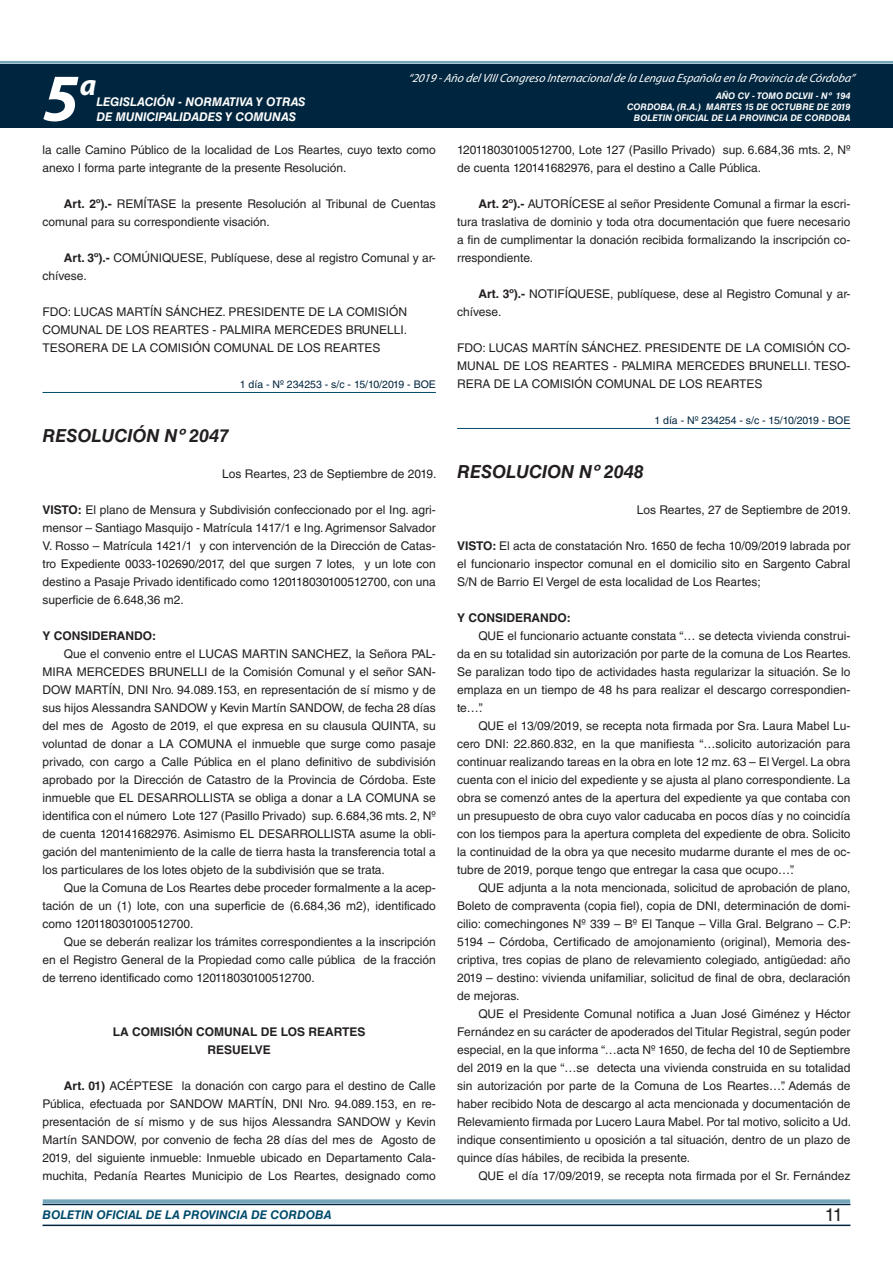
<style>
.page{position:relative;width:893px;height:1263px;background:#fff}
.page>*{position:absolute;margin:0;border:0;box-sizing:border-box;transform-origin:0 0}
.t1{font:italic 700 67.5px "Myriad Pro";color:#fff}
.t2{font:italic 700 30px "Myriad Pro";color:#fff}
.t3{font:italic 700 18px "Helvetica LT Std";color:#231f20}
.t4{font:18px "Helvetica LT Std";color:#231f20}
.t5{font:12px/18px "Helvetica LT Std";color:#231f20;text-align:justify}
.t6{font:italic 12px "Myriad Pro";color:#fff}
.t7{font:700 12px/18px "Helvetica LT Std";color:#231f20;text-align:center}
.t8{font:italic 700 12px "Helvetica LT Std";color:#fff}
.t9{font:italic 700 12px "Helvetica LT Std";color:#004b6c}
.t10{font:10.5px "Helvetica LT Std";color:#00263f}
.t11{font:italic 700 9px/10.8px "Helvetica LT Std";color:#fff;text-align:right}
.s1{font-weight:700}
</style>
<div class="page">
<div style="left:0;top:61px;width:893px;height:6px;background:#fff;opacity:.75"></div>
<div style="left:0;top:64px;width:893px;height:64px;background:#00263f"></div>
<hr style="left:43px;top:1224px;width:807px;height:2px;background:#00263f">
<div style="left:42px;top:1198px;width:809px;height:8px;background:#fff;opacity:.75"></div>
<hr style="left:43px;top:392px;width:393px;height:1px;background:#004b6c">
<hr style="left:457px;top:428px;width:393px;height:1px;background:#004b6c">
<h1 class="t1" style="left:43px;top:54px;width:38px">5</h1>
<h2 class="t2" style="left:80px;top:66px;width:18px">a</h2>
<p class="t8" style="left:96px;top:95px;width:211px">LEGISLACIÓN - NORMATIVA Y OTRAS</p>
<p class="t8" style="left:96px;top:109px;width:201px">DE MUNICIPALIDADES Y COMUNAS</p>
<p class="t6" style="left:408px;top:71px;width:448px">“2019 -Año delVIIICongreso Internacionalde la Lengua Esp añola en la Provincia de Córdoba”</p>
<p class="t11" style="left:627px;top:91px;width:225px">AÑO CV - TOMO DCLVII - Nº 194<br>CORDOBA, (R.A.) MARTES 15 DE OCTUBRE DE 2019<br>BOLETIN OFICIAL DE LA PROVINCIA DE CORDOBA</p>
<p class="t5" style="left:43px;top:141px;width:395px">la calle Camino Público de la localidad de Los Reartes, cuyo texto como anexo I forma parte integrante de la presente Resolución.</p>
<p class="t5" style="left:43px;top:195px;width:395px;text-indent:21px"><span class="s1">Art. 2º).-</span> REMÍTASE la presente Resolución al Tribunal de Cuentas comunal para su correspondiente visación.</p>
<p class="t5" style="left:43px;top:249px;width:395px;text-indent:21px"><span class="s1">Art. 3º).-</span> COMÚNIQUESE, Publíquese, dese al registro Comunal y ar&shy;chívese.</p>
<p class="t5" style="left:43px;top:303px;width:366px">FDO: LUCAS MARTÍN SÁNCHEZ. PRESIDENTE DE LA COMISIÓN COMUNAL DE LOS REARTES - PALMIRA MERCEDES BRUNELLI.<br>TESORERA DE LA COMISIÓN COMUNAL DE LOS REARTES</p>
<p class="t10" style="left:240px;top:378px;width:197px">1 día - Nº 234253 - s/c - 15/10/2019 - BOE</p>
<h3 class="t3" style="left:43px;top:424px;width:188px">RESOLUCIÓN Nº 2047</h3>
<p class="t5" style="left:222px;top:465px;width:216px">Los Reartes, 23 de Septiembre de 2019.</p>
<p class="t5" style="left:43px;top:501px;width:395px"><span class="s1">VISTO:</span> El plano de Mensura y Subdivisión confeccionado por el Ing. agri&shy;mensor – Santiago Masquijo - Matrícula 1417/1 e Ing. Agrimensor Salvador V. Rosso – Matrícula 1421/1 y con intervención de la Dirección de Catas&shy;tro Expediente 0033-102690/2017, del que surgen 7 lotes, y un lote con destino a Pasaje Privado identificado como 120118030100512700, con una superficie de 6.648,36 m2.</p>
<p class="t7" style="left:43px;top:626px;width:115px">Y CONSIDERANDO:</p>
<p class="t5" style="left:43px;top:645px;width:395px;text-indent:21px">Que el convenio entre el LUCAS MARTIN SANCHEZ, la Señora PAL-MIRA MERCEDES BRUNELLI de la Comisión Comunal y el señor SAN-DOW MARTÍN, DNI Nro. 94.089.153, en representación de sí mismo y de sus hijos Alessandra SANDOW y Kevin Martín SANDOW, de fecha 28 días del mes de Agosto de 2019, el que expresa en su clausula QUINTA, su voluntad de donar a LA COMUNA el inmueble que surge como pasaje privado, con cargo a Calle Pública en el plano definitivo de subdivisión aprobado por la Dirección de Catastro de la Provincia de Córdoba. Este inmueble que EL DESARROLLISTA se obliga a donar a LA COMUNA se identifica con el número Lote 127 (Pasillo Privado) sup. 6.684,36 mts. 2, Nº de cuenta 120141682976. Asimismo EL DESARROLLISTA asume la obli&shy;gación del mantenimiento de la calle de tierra hasta la transferencia total a los particulares de los lotes objeto de la subdivisión que se trata.</p>
<p class="t5" style="left:43px;top:879px;width:395px;text-indent:21px">Que la Comuna de Los Reartes debe proceder formalmente a la acep&shy;tación de un (1) lote, con una superficie de (6.684,36 m2), identificado como 120118030100512700.</p>
<p class="t5" style="left:43px;top:933px;width:395px;text-indent:21px">Que se deberán realizar los trámites correspondientes a la inscripción en el Registro General de la Propiedad como calle pública de la fracción de terreno identificado como 120118030100512700.</p>
<p class="t7" style="left:113px;top:1022px;width:254px">LA COMISIÓN COMUNAL DE LOS REARTES<br>RESUELVE</p>
<p class="t5" style="left:43px;top:1077px;width:395px;text-indent:21px"><span class="s1">Art. 01)</span> ACÉPTESE la donación con cargo para el destino de Calle Pública, efectuada por SANDOW MARTÍN, DNI Nro. 94.089.153, en re&shy;presentación de sí mismo y de sus hijos Alessandra SANDOW y Kevin Martín SANDOW, por convenio de fecha 28 días del mes de Agosto de 2019, del siguiente inmueble: Inmueble ubicado en Departamento Cala&shy;muchita, Pedanía Reartes Municipio de Los Reartes, designado como</p>
<p class="t5" style="left:457px;top:141px;width:395px">120118030100512700, Lote 127 (Pasillo Privado) sup. 6.684,36 mts. 2, Nº de cuenta 120141682976, para el destino a Calle Pública.</p>
<p class="t5" style="left:457px;top:195px;width:395px;text-indent:21px"><span class="s1">Art. 2º).-</span> AUTORÍCESE al señor Presidente Comunal a firmar la escri&shy;tura traslativa de dominio y toda otra documentación que fuere necesario a fin de cumplimentar la donación recibida formalizando la inscripción co&shy;rrespondiente.</p>
<p class="t5" style="left:457px;top:285px;width:395px;text-indent:21px"><span class="s1">Art. 3º).-</span> NOTIFÍQUESE, publíquese, dese al Registro Comunal y ar&shy;chívese.</p>
<p class="t5" style="left:457px;top:339px;width:395px">FDO: LUCAS MARTÍN SÁNCHEZ. PRESIDENTE DE LA COMISIÓN CO-MUNAL DE LOS REARTES - PALMIRA MERCEDES BRUNELLI. TESO-RERA DE LA COMISIÓN COMUNAL DE LOS REARTES</p>
<p class="t10" style="left:654px;top:414px;width:197px">1 día - Nº 234254 - s/c - 15/10/2019 - BOE</p>
<h3 class="t3" style="left:457px;top:460px;width:188px">RESOLUCION Nº 2048</h3>
<p class="t5" style="left:637px;top:501px;width:216px">Los Reartes, 27 de Septiembre de 2019.</p>
<p class="t5" style="left:457px;top:537px;width:395px"><span class="s1">VISTO:</span> El acta de constatación Nro. 1650 de fecha 10/09/2019 labrada por el funcionario inspector comunal en el domicilio sito en Sargento Cabral S/N de Barrio El Vergel de esta localidad de Los Reartes;</p>
<p class="t7" style="left:457px;top:608px;width:115px">Y CONSIDERANDO:</p>
<p class="t5" style="left:457px;top:627px;width:396px;text-indent:21px">QUE el funcionario actuante constata “… se detecta vivienda construi&shy;da en su totalidad sin autorización por parte de la comuna de Los Reartes.<br>Se paralizan todo tipo de actividades hasta regularizar la situación. Se lo emplaza en un tiempo de 48 hs para realizar el descargo correspondien&shy;te…”.</p>
<p class="t5" style="left:457px;top:717px;width:395px;text-indent:21px">QUE el 13/09/2019, se recepta nota firmada por Sra. Laura Mabel Lu&shy;cero DNI: 22.860.832, en la que manifiesta “…solicito autorización para continuar realizando tareas en la obra en lote 12 mz. 63 – El Vergel. La obra cuenta con el inicio del expediente y se ajusta al plano correspondiente. La obra se comenzó antes de la apertura del expediente ya que contaba con un presupuesto de obra cuyo valor caducaba en pocos días y no coincidía con los tiempos para la apertura completa del expediente de obra. Solicito la continuidad de la obra ya que necesito mudarme durante el mes de oc&shy;tubre de 2019, porque tengo que entregar la casa que ocupo…”.</p>
<p class="t5" style="left:457px;top:879px;width:395px;text-indent:21px">QUE adjunta a la nota mencionada, solicitud de aprobación de plano, Boleto de compraventa (copia fiel), copia de DNI, determinación de domi&shy;cilio: comechingones Nº 339 – Bº El Tanque – Villa Gral. Belgrano – C.P:<br>5194 – Córdoba, Certificado de amojonamiento (original), Memoria des&shy;criptiva, tres copias de plano de relevamiento colegiado, antigüedad: año 2019 – destino: vivienda unifamiliar, solicitud de final de obra, declaración de mejoras.</p>
<p class="t5" style="left:457px;top:1005px;width:396px;text-indent:21px">QUE el Presidente Comunal notifica a Juan José Giménez y Héctor Fernández en su carácter de apoderados del Titular Registral, según poder especial, en la que informa “…acta Nº 1650, de fecha del 10 de Septiembre del 2019 en la que “…se detecta una vivienda construida en su totalidad sin autorización por parte de la Comuna de Los Reartes…”. Además de haber recibido Nota de descargo al acta mencionada y documentación de Relevamiento firmada por Lucero Laura Mabel. Por tal motivo, solicito a Ud. indique consentimiento u oposición a tal situación, dentro de un plazo de quince días hábiles, de recibida la presente.</p>
<p class="t5" style="left:478px;top:1167px;width:374px">QUE el día 17/09/2019, se recepta nota firmada por el Sr. Fernández</p>
<p class="t9" style="left:43px;top:1208px;width:290px">BOLETIN OFICIAL DE LA PROVINCIA DE CORDOBA</p>
<h3 class="t4" style="left:825px;top:1204px;width:19px">11</h3>
</div>
